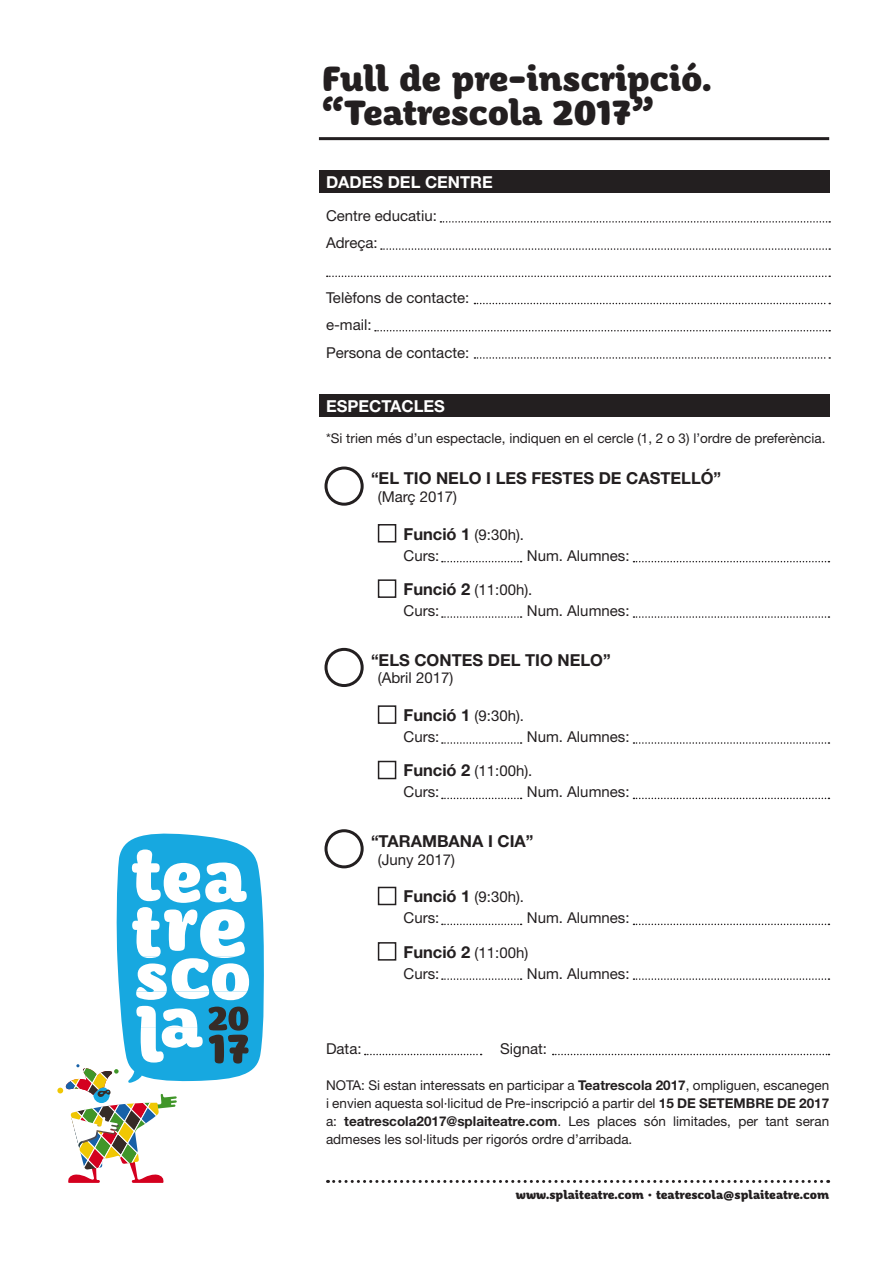
<style>
.page{position:relative;width:893px;height:1263px;background:#fff}
.page>*{position:absolute;margin:0;border:0;box-sizing:border-box;transform-origin:0 0}
.t1{font:35.1px/34.7px "Winniethe Hoop";letter-spacing:-.01em;color:#231f20}
.t2{font:700 16.5px "Helvetica Neue LT Std";color:#231f20}
.t3{font:700 16.5px "Helvetica Neue LT Std";color:#fff}
.t4{font:15px "Helvetica Neue LT Std";color:#231f20}
.t5{font:13.5px/18px "Helvetica Neue LT Std";color:#231f20;text-align:justify}
.t6{font:12px "Winniethe Hoop";color:#231f20}
.s1{font-weight:700;font-size:16.5px}
.s2{font-weight:700}
</style>
<div class="page">
<svg style="left:327px;top:1180px;width:495px;height:3px"></svg>
<div style="left:319px;top:394px;width:510px;height:23px;background:#231f20"></div>
<svg style="left:365px;top:1054px;width:117px;height:1px"></svg>
<svg style="left:553px;top:1054px;width:276px;height:1px"></svg>
<div style="left:319px;top:170px;width:510px;height:23px;background:#231f20"></div>
<svg style="left:474px;top:303px;width:356px;height:1px"></svg>
<svg style="left:381px;top:248px;width:449px;height:2px"></svg>
<svg style="left:327px;top:276px;width:503px;height:1px"></svg>
<svg style="left:474px;top:357px;width:356px;height:2px"></svg>
<svg style="left:440px;top:221px;width:390px;height:2px"></svg>
<svg style="left:375px;top:330px;width:455px;height:1px"></svg>
<div style="left:324px;top:466px;width:40px;height:40px;border:3px solid #231f20;border-radius:50%"></div>
<svg style="left:442px;top:561px;width:80px;height:1px"></svg>
<svg style="left:633px;top:561px;width:196px;height:1px"></svg>
<div style="left:378px;top:524px;width:18px;height:18px;border:2px solid #231f20"></div>
<svg style="left:442px;top:616px;width:80px;height:2px"></svg>
<svg style="left:633px;top:616px;width:196px;height:2px"></svg>
<div style="left:378px;top:579px;width:18px;height:19px;border:2px solid #231f20"></div>
<div style="left:324px;top:648px;width:40px;height:39px;border:3px solid #231f20;border-radius:50%"></div>
<svg style="left:442px;top:742px;width:80px;height:2px"></svg>
<svg style="left:633px;top:742px;width:196px;height:2px"></svg>
<div style="left:378px;top:705px;width:18px;height:19px;border:2px solid #231f20"></div>
<svg style="left:442px;top:798px;width:80px;height:1px"></svg>
<svg style="left:633px;top:798px;width:196px;height:1px"></svg>
<div style="left:378px;top:761px;width:18px;height:18px;border:2px solid #231f20"></div>
<div style="left:324px;top:829px;width:40px;height:39px;border:3px solid #231f20;border-radius:50%"></div>
<svg style="left:442px;top:924px;width:80px;height:1px"></svg>
<svg style="left:633px;top:924px;width:196px;height:1px"></svg>
<div style="left:378px;top:887px;width:18px;height:18px;border:2px solid #231f20"></div>
<svg style="left:442px;top:978px;width:80px;height:2px"></svg>
<svg style="left:633px;top:978px;width:196px;height:2px"></svg>
<div style="left:378px;top:942px;width:18px;height:18px;border:2px solid #231f20"></div>
<hr style="left:319px;top:137px;width:510px;height:3px;background:#231f20">
<svg style="left:57px;top:833px;width:207px;height:350px"></svg>
<p class="t1" style="left:322px;top:60px;width:391px">Full de pre-inscripció. “Teatrescola 2017”</p>
<p class="t3" style="left:326px;top:172px;width:168px">DADES DEL CENTRE</p>
<p class="t4" style="left:326px;top:206px;width:112px">Centre educatiu:</p>
<p class="t4" style="left:326px;top:234px;width:53px">Adreça:</p>
<p class="t4" style="left:326px;top:288px;width:145px">Telèfons de contacte:</p>
<p class="t4" style="left:326px;top:315px;width:47px">e-mail:</p>
<p class="t4" style="left:326px;top:343px;width:145px">Persona de contacte:</p>
<p class="t3" style="left:326px;top:396px;width:120px">ESPECTACLES</p>
<p class="t5" style="left:326px;top:429px;width:501px">*Si trien més d’un espectacle, indiquen en el cercle (1, 2 o 3) l’ordre de preferència.</p>
<p class="t2" style="left:371px;top:468px;width:352px">“EL TIO NELO I LES FESTES DE CASTELLÓ”</p>
<p class="t4" style="left:378px;top:488px;width:81px">(Març 2017)</p>
<p class="t4" style="left:404px;top:525px;width:122px"><span class="s1">Funció 1</span> (9:30h).</p>
<p class="t4" style="left:404px;top:546px;width:37px">Curs:</p>
<p class="t4" style="left:527px;top:546px;width:104px">Num. Alumnes:</p>
<p class="t4" style="left:404px;top:581px;width:130px"><span class="s1">Funció 2</span> (11:00h).</p>
<p class="t4" style="left:404px;top:602px;width:37px">Curs:</p>
<p class="t4" style="left:527px;top:602px;width:104px">Num. Alumnes:</p>
<p class="t2" style="left:371px;top:649px;width:241px">“ELS CONTES DEL TIO NELO”</p>
<p class="t4" style="left:378px;top:669px;width:77px">(Abril 2017)</p>
<p class="t4" style="left:404px;top:707px;width:122px"><span class="s1">Funció 1</span> (9:30h).</p>
<p class="t4" style="left:404px;top:728px;width:37px">Curs:</p>
<p class="t4" style="left:527px;top:728px;width:104px">Num. Alumnes:</p>
<p class="t4" style="left:404px;top:762px;width:130px"><span class="s1">Funció 2</span> (11:00h).</p>
<p class="t4" style="left:404px;top:783px;width:37px">Curs:</p>
<p class="t4" style="left:527px;top:783px;width:104px">Num. Alumnes:</p>
<p class="t2" style="left:371px;top:831px;width:164px">“TARAMBANA I CIA”</p>
<p class="t4" style="left:378px;top:850px;width:79px">(Juny 2017)</p>
<p class="t4" style="left:404px;top:888px;width:122px"><span class="s1">Funció 1</span> (9:30h).</p>
<p class="t4" style="left:404px;top:909px;width:37px">Curs:</p>
<p class="t4" style="left:527px;top:909px;width:104px">Num. Alumnes:</p>
<p class="t4" style="left:404px;top:943px;width:126px"><span class="s1">Funció 2</span> (11:00h)</p>
<p class="t4" style="left:404px;top:964px;width:37px">Curs:</p>
<p class="t4" style="left:527px;top:964px;width:104px">Num. Alumnes:</p>
<p class="t4" style="left:326px;top:1039px;width:37px">Data:</p>
<p class="t4" style="left:500px;top:1039px;width:48px">Signat:</p>
<p class="t5" style="left:326px;top:1076px;width:505px">NOTA: Si estan interessats en participar a <span class="s2">Teatrescola 2017</span>, ompliguen, escanegen i envien aquesta sol·licitud de Pre-inscripció a partir del <span class="s2">15 DE SETEMBRE DE 2017 </span>a: <span class="s2">teatrescola2017@splaiteatre.com</span>. Les places són limitades, per tant seran admeses les sol·lituds per rigorós ordre d’arribada.</p>
<p class="t6" style="left:516px;top:1187px;width:315px">www.splaiteatre.com • teatrescola@splaiteatre.com</p>
</div>
